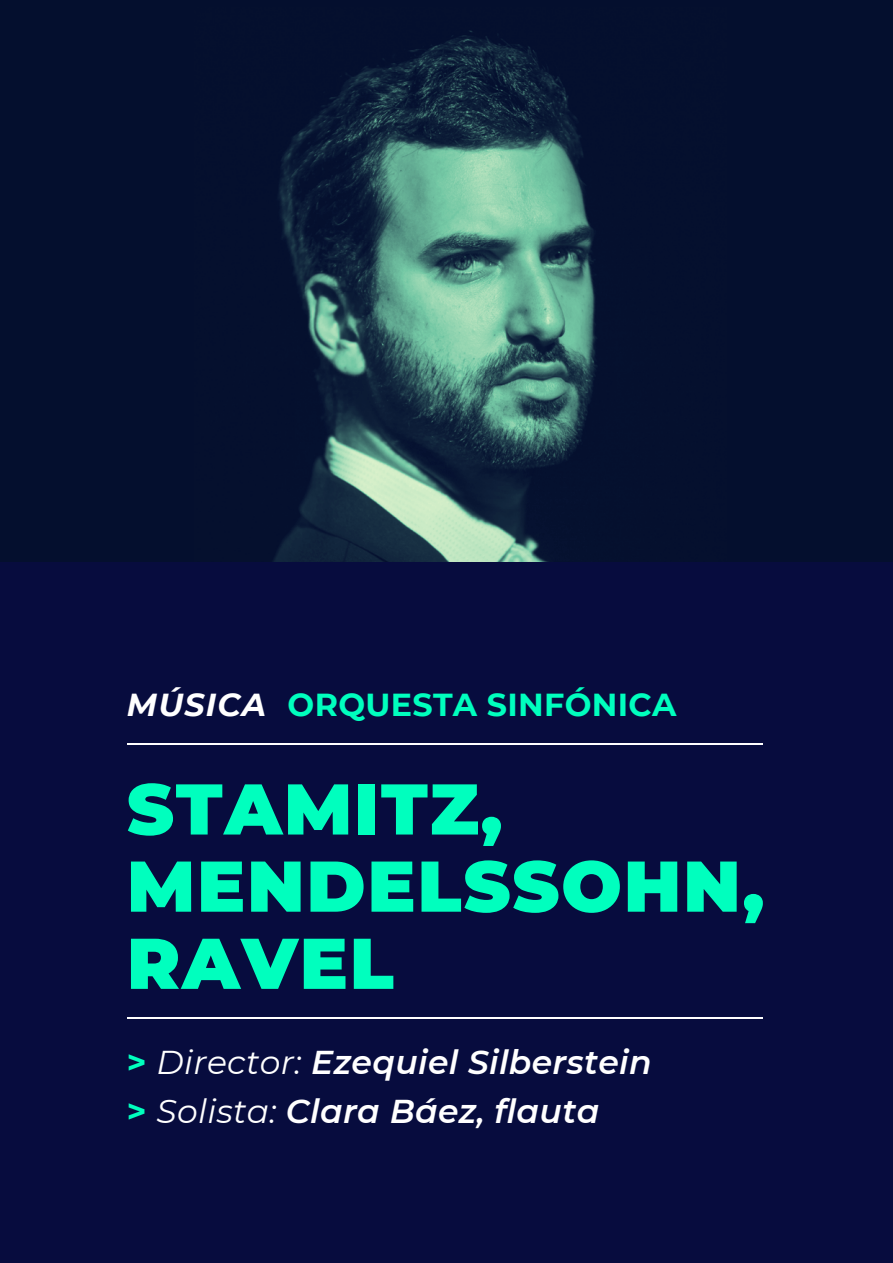
<style>
.page{position:relative;width:893px;height:1263px;background:#fff}
.page>*{position:absolute;margin:0;border:0;box-sizing:border-box;transform-origin:0 0}
.t1{font:900 71.7px/77.1px "Montserrat";letter-spacing:.025em;color:#00ffbe}
.t2{font:italic 600 33px/49.5px "Montserrat";letter-spacing:.01em;color:#fff}
.t3{font:700 31.8px "Montserrat";letter-spacing:.01em;color:#00ffbe}
.s1{font-style:italic;color:#fff}
.s2{font-weight:700;font-style:normal;color:#00ffbe}
.s3{font-weight:400}
</style>
<div class="page">
<svg style="left:0;top:0;width:893px;height:562px;background:#14273d"></svg>
<div style="left:0;top:562px;width:893px;height:701px;background:#070c3e"></div>
<hr style="left:127px;top:1017px;width:636px;height:2px;background:#fff">
<hr style="left:127px;top:743px;width:636px;height:2px;background:#fff">
<p class="t3" style="left:127px;top:681px;width:551px"><span class="s1">MÚSICA</span> ORQUESTA SINFÓNICA</p>
<h1 class="t1" style="left:127px;top:766px;width:639px">STAMITZ,<br>MENDELSSOHN,<br>RAVEL</h1>
<p class="t2" style="left:127px;top:1036px;width:526px"><span class="s2">&gt;</span> <span class="s3">Director:</span> Ezequiel Silberstein <span class="s2">&gt;</span> <span class="s3">Solista:</span> Clara Báez, flauta</p>
</div>
